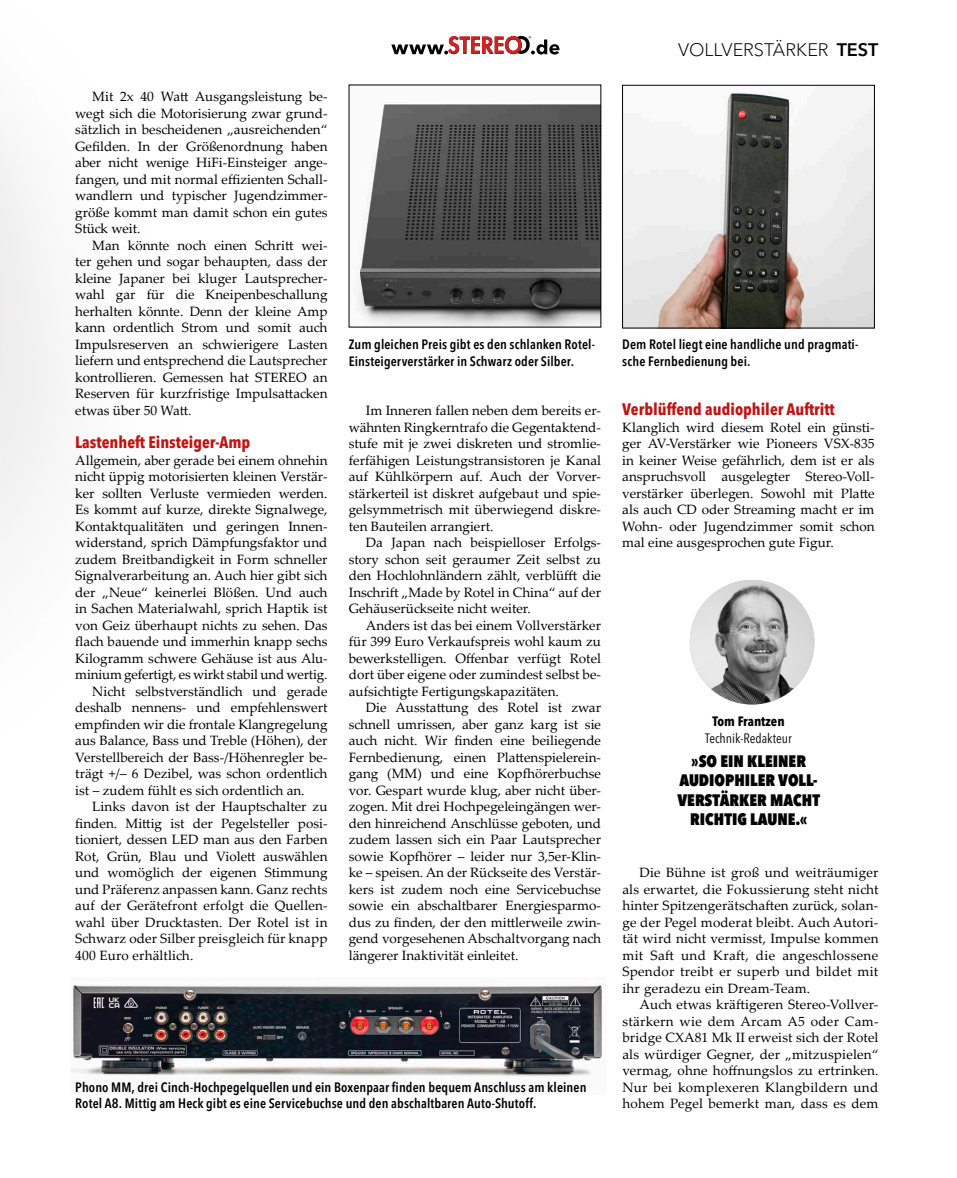
<style>
.page{position:relative;width:957px;height:1178px;background:#fff}
.page>*{position:absolute;margin:0;border:0;box-sizing:border-box;transform-origin:0 0}
.t1{font:300 18px "Avenir Next LT Pro";color:#000}
.t2{font:800 condensed 16.5px/19.5px "Avenir Next LT Pro";color:#000;text-align:center}
.t3{font:700 condensed 16.5px "Avenir Next LT Pro";color:#bf1514}
.t4{font:13.5px/16.5px "Palatino Linotype";color:#000;text-align:justify}
.t5{font:600 condensed 13.5px/16.5px "Avenir Next LT Pro";letter-spacing:.01em;color:#000}
.t6{font:condensed 13.5px "Avenir Next LT Pro";color:#000}
.t7{font:700 condensed 13.5px "Avenir Next LT Pro";color:#000}
.s1{font-weight:600}
</style>
<div class="page">
<img style="left:70px;top:984px;width:533px;height:93px">
<img style="left:624px;top:91px;width:248px;height:235px">
<div style="left:622px;top:85px;width:252px;height:243px;border:1px solid #000"></div>
<img style="left:357px;top:104px;width:242px;height:221px">
<img style="left:690px;top:580px;width:124px;height:124px;border-radius:62px">
<svg style="left:391px;top:36px;width:168px;height:19px"></svg>
<p class="t4" style="left:75px;top:88px;width:254px;text-indent:17px">Mit 2x 40 Watt Ausgangsleistung be&shy;wegt sich die Motorisierung zwar grund&shy;sätzlich in bescheidenen „ausreichenden“ Gefilden. In der Größenordnung haben aber nicht wenige HiFi-Einsteiger ange&shy;fangen, und mit normal effizienten Schall&shy;wandlern und typischer Jugendzimmer&shy;größe kommt man damit schon ein gutes Stück weit.</p>
<p class="t4" style="left:75px;top:237px;width:254px;text-indent:17px">Man könnte noch einen Schritt wei&shy;ter gehen und sogar behaupten, dass der kleine Japaner bei kluger Lautsprecher&shy;wahl gar für die Kneipenbeschallung herhalten könnte. Denn der kleine Amp kann ordentlich Strom und somit auch Impulsreserven an schwierigere Lasten liefern und entsprechend die Lautsprecher kontrollieren. Gemessen hat STEREO an Reserven für kurzfristige Impulsattacken etwas über 50 Watt.</p>
<p class="t3" style="left:75px;top:432px;width:176px">Lastenheft Einsteiger-Amp</p>
<p class="t4" style="left:75px;top:451px;width:254px">Allgemein, aber gerade bei einem ohnehin</p>
<p class="t4" style="left:75px;top:468px;width:254px">nicht üppig motorisierten kleinen Verstär-</p>
<p class="t4" style="left:75px;top:484px;width:254px">ker sollten Verluste vermieden werden.</p>
<p class="t4" style="left:75px;top:501px;width:254px">Es kommt auf kurze, direkte Signalwege,</p>
<p class="t4" style="left:75px;top:517px;width:254px">Kontaktqualitäten und geringen Innen-</p>
<p class="t4" style="left:75px;top:534px;width:254px">widerstand, sprich Dämpfungsfaktor und</p>
<p class="t4" style="left:75px;top:550px;width:254px">zudem Breitbandigkeit in Form schneller</p>
<p class="t4" style="left:75px;top:567px;width:254px">Signalverarbeitung an. Auch hier gibt sich</p>
<p class="t4" style="left:75px;top:583px;width:254px">der „Neue“ keinerlei Blößen. Und auch</p>
<p class="t4" style="left:75px;top:600px;width:254px">in Sachen Materialwahl, sprich Haptik ist</p>
<p class="t4" style="left:75px;top:616px;width:254px">von Geiz überhaupt nichts zu sehen. Das</p>
<p class="t4" style="left:75px;top:633px;width:254px">flach bauende und immerhin knapp sechs</p>
<p class="t4" style="left:75px;top:649px;width:254px">Kilogramm schwere Gehäuse ist aus Alu-</p>
<p class="t4" style="left:75px;top:666px;width:254px">minium gefertigt, es wirkt stabil und wertig.</p>
<p class="t4" style="left:92px;top:682px;width:237px">Nicht selbstverständlich und gerade</p>
<p class="t4" style="left:75px;top:699px;width:254px">deshalb nennens- und empfehlenswert</p>
<p class="t4" style="left:75px;top:715px;width:254px">empfinden wir die frontale Klangregelung</p>
<p class="t4" style="left:75px;top:732px;width:254px">aus Balance, Bass und Treble (Höhen), der</p>
<p class="t4" style="left:75px;top:748px;width:254px">Verstellbereich der Bass-/Höhenregler be-</p>
<p class="t4" style="left:75px;top:765px;width:254px">trägt +/– 6 Dezibel, was schon ordentlich</p>
<p class="t4" style="left:75px;top:781px;width:231px">ist – zudem fühlt es sich ordentlich an.</p>
<p class="t4" style="left:92px;top:798px;width:237px">Links davon ist der Hauptschalter zu</p>
<p class="t4" style="left:75px;top:814px;width:254px">finden. Mittig ist der Pegelsteller posi-</p>
<p class="t4" style="left:75px;top:831px;width:254px">tioniert, dessen LED man aus den Farben</p>
<p class="t4" style="left:75px;top:847px;width:254px">Rot, Grün, Blau und Violett auswählen</p>
<p class="t4" style="left:75px;top:864px;width:254px">und womöglich der eigenen Stimmung</p>
<p class="t4" style="left:75px;top:880px;width:254px">und Präferenz anpassen kann. Ganz rechts</p>
<p class="t4" style="left:75px;top:897px;width:254px">auf der Gerätefront erfolgt die Quellen-</p>
<p class="t4" style="left:75px;top:913px;width:254px">wahl über Drucktasten. Der Rotel ist in</p>
<p class="t4" style="left:75px;top:930px;width:254px">Schwarz oder Silber preisgleich für knapp</p>
<p class="t4" style="left:75px;top:946px;width:120px">400 Euro erhältlich.</p>
<p class="t5" style="left:349px;top:336px;width:248px">Zum gleichen Preis gibt es den schlanken Rotel-<br>Einsteigerverstärker in Schwarz oder Silber.</p>
<p class="t4" style="left:349px;top:402px;width:254px;text-indent:17px">Im Inneren fallen neben dem bereits er&shy;wähnten Ringkerntrafo die Gegentaktend&shy;stufe mit je zwei diskreten und stromlie&shy;ferfähigen Leistungstransistoren je Kanal auf Kühlkörpern auf. Auch der Vorver&shy;stärkerteil ist diskret aufgebaut und spie&shy;gelsymmetrisch mit überwiegend diskre&shy;ten Bauteilen arrangiert.</p>
<p class="t4" style="left:349px;top:534px;width:254px;text-indent:17px">Da Japan nach beispielloser Erfolgs&shy;story schon seit geraumer Zeit selbst zu den Hochlohnländern zählt, verblüfft die Inschrift „Made by Rotel in China“ auf der Gehäuserückseite nicht weiter.</p>
<p class="t4" style="left:349px;top:616px;width:254px;text-indent:17px">Anders ist das bei einem Vollverstärker für 399 Euro Verkaufspreis wohl kaum zu bewerkstelligen. Offenbar verfügt Rotel dort über eigene oder zumindest selbst be&shy;aufsichtigte Fertigungskapazitäten.</p>
<p class="t4" style="left:349px;top:699px;width:254px;text-indent:17px">Die Ausstattung des Rotel ist zwar schnell umrissen, aber ganz karg ist sie auch nicht. Wir finden eine beiliegende Fernbedienung, einen Plattenspielerein&shy;gang (MM) und eine Kopfhörerbuchse vor. Gespart wurde klug, aber nicht über&shy;zogen. Mit drei Hochpegeleingängen wer&shy;den hinreichend Anschlüsse geboten, und zudem lassen sich ein Paar Lautsprecher sowie Kopfhörer – leider nur 3,5er-Klin&shy;ke – speisen. An der Rückseite des Verstär&shy;kers ist zudem noch eine Servicebuchse sowie ein abschaltbarer Energiesparmo&shy;dus zu finden, der den mittlerweile zwin&shy;gend vorgesehenen Abschaltvorgang nach längerer Inaktivität einleitet.</p>
<p class="t5" style="left:75px;top:1078px;width:513px">Phono MM, drei Cinch-Hochpegelquellen und ein Boxenpaar finden bequem Anschluss am kleinen<br>Rotel A8. Mittig am Heck gibt es eine Servicebuchse und den abschaltbaren Auto-Shutoff.</p>
<h1 class="t1" style="left:678px;top:39px;width:202px">VOLLVERSTÄRKER <span class="s1">TEST</span></h1>
<p class="t5" style="left:622px;top:336px;width:238px">Dem Rotel liegt eine handliche und pragmati&shy;sche Fernbedienung bei.</p>
<p class="t3" style="left:622px;top:399px;width:214px">Verblüffend audiophiler Auftritt</p>
<p class="t4" style="left:622px;top:418px;width:254px">Klanglich wird diesem Rotel ein günsti&shy;ger AV-Verstärker wie Pioneers VSX-835 in keiner Weise gefährlich, dem ist er als anspruchsvoll ausgelegter Stereo-Voll&shy;verstärker überlegen. Sowohl mit Platte als auch CD oder Streaming macht er im Wohn- oder Jugendzimmer somit schon mal eine ausgesprochen gute Figur.</p>
<p class="t7" style="left:712px;top:713px;width:74px">Tom Frantzen</p>
<p class="t6" style="left:705px;top:730px;width:88px">Technik-Redakteur</p>
<p class="t2" style="left:677px;top:751px;width:144px">»SO EIN KLEINER<br>AUDIOPHILER VOLL-<br>VERSTÄRKER MACHT<br>RICHTIG LAUNE.«</p>
<p class="t4" style="left:622px;top:864px;width:258px;text-indent:17px">Die Bühne ist groß und weiträumiger als erwartet, die Fokussierung steht nicht hinter Spitzengerätschaften zurück, solan&shy;ge der Pegel moderat bleibt. Auch Autori&shy;tät wird nicht vermisst, Impulse kommen mit Saft und Kraft, die angeschlossene Spendor treibt er superb und bildet mit ihr geradezu ein Dream-Team.</p>
<p class="t4" style="left:622px;top:996px;width:258px;text-indent:17px">Auch etwas kräftigeren Stereo-Vollver&shy;stärkern wie dem Arcam A5 oder Cam&shy;bridge CXA81 Mk II erweist sich der Rotel als würdiger Gegner, der „mitzuspielen“ vermag, ohne hoffnungslos zu ertrinken.<br>Nur bei komplexeren Klangbildern und hohem Pegel bemerkt man, dass es dem</p>
</div>
